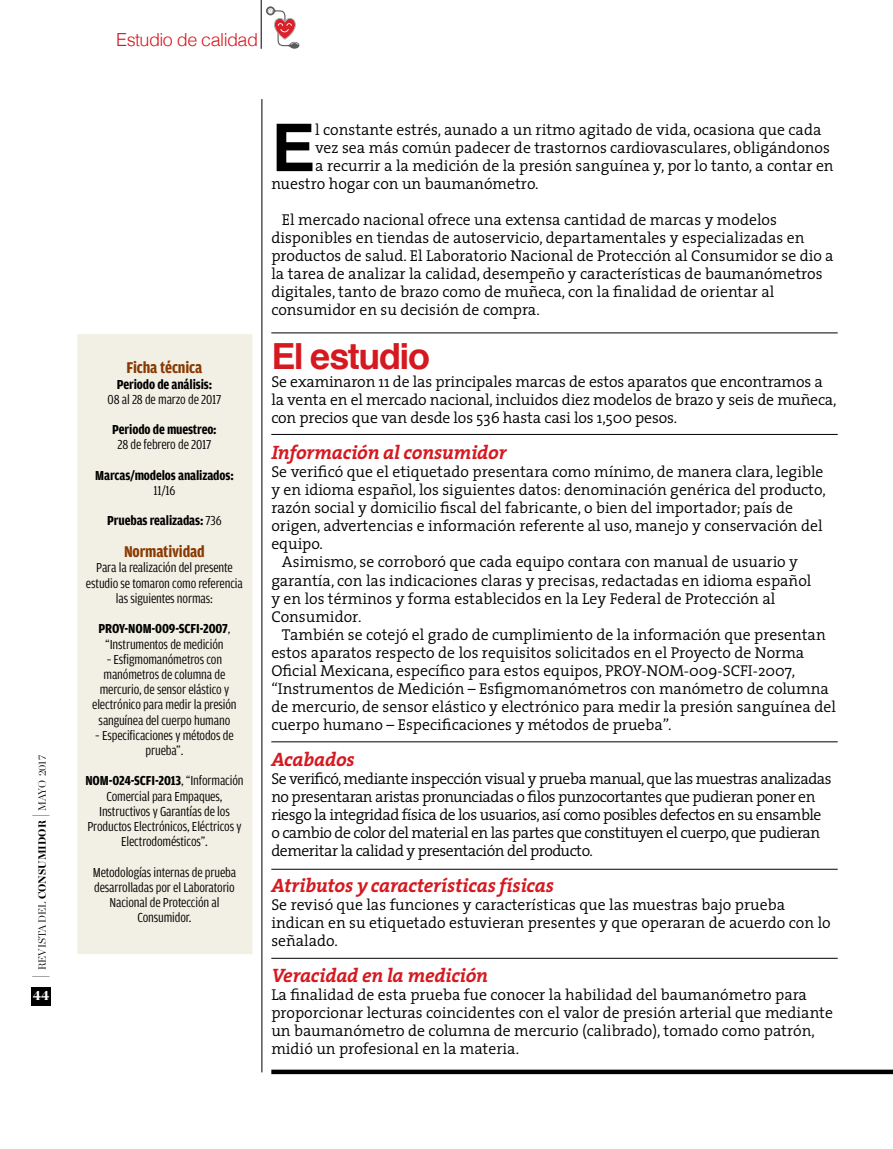
<style>
.page{position:relative;width:893px;height:1149px;background:#fff}
.page>*{position:absolute;margin:0;border:0;box-sizing:border-box;transform-origin:0 0}
.t1{font:700 65.7px "Helvetica";color:#000}
.t2{font:700 36px "Helvetica";letter-spacing:-.04em;color:#d51920}
.t3{font:italic 700 19.5px "The Serif";letter-spacing:-.02em;color:#d51920}
.t4{font:300 18px "Helvetica";letter-spacing:-.03em;color:#d51920}
.t5{font:700 16.65px "Amplitude Cond";letter-spacing:-.01em;color:#893901}
.t6{font:300 15.75px/18px "The Serif";color:#000}
.t7{font:300 15.75px/18px "The Serif";letter-spacing:-.03em;color:#000}
.t8{font:13.8px/15.1px "Amplitude Cond";letter-spacing:-.01em;color:#000;text-align:center}
.t9{font:700 13.8px "Amplitude Cond";letter-spacing:-.01em;color:#000}
.t10{font:900 13.5px "Chronicle Display";color:#fff}
.t11{font:300 10.5px "Chronicle Display";color:#000}
.s1{font-size:18px}
.s2{font-weight:900}
.s3{font-weight:400}
.s4{font-weight:700}
</style>
<div class="page">
<div style="left:32px;top:986px;width:19px;height:18px;background:#000"></div>
<div style="left:77px;top:333px;width:176px;height:621px;background:#f2f0e4;border:1px solid #fff"></div>
<svg style="left:271px;top:1069px;width:622px;height:4px;background:#292929"></svg>
<hr style="left:271px;top:332px;width:567px;height:1px;background:#000">
<hr style="left:271px;top:434px;width:567px;height:1px;background:#000">
<hr style="left:271px;top:741px;width:567px;height:1px;background:#000">
<hr style="left:271px;top:868px;width:567px;height:1px;background:#000">
<hr style="left:271px;top:957px;width:567px;height:1px;background:#000">
<hr style="left:261px;top:99px;width:1px;height:972px;background:#000">
<svg style="left:266px;top:6px;width:9px;height:9px"></svg>
<svg style="left:289px;top:42px;width:10px;height:7px"></svg>
<svg style="left:268px;top:8px;width:30px;height:39px"></svg>
<hr style="left:261px;top:0;width:1px;height:49px;background:#000">
<p class="t11" style="left:36px;top:978px;width:225px;rotate:-90deg"><span class="s1">|</span> REVISTA DEL <span class="s2">CONSUMIDOR</span> <span class="s1">|</span> MAYO 2017</p>
<p class="t10" style="left:33px;top:985px;width:18px">44</p>
<p class="t4" style="left:116px;top:25px;width:143px">Estudio de calidad</p>
<p class="t5" style="left:126px;top:358px;width:77px">Ficha técnica</p>
<p class="t9" style="left:117px;top:376px;width:97px">Periodo de análisis:</p>
<p class="t8" style="left:108px;top:391px;width:115px">08 al 28 de marzo de 2017</p>
<p class="t9" style="left:112px;top:422px;width:106px">Periodo de muestreo:</p>
<p class="t8" style="left:118px;top:437px;width:95px">28 de febrero de 2017</p>
<p class="t9" style="left:95px;top:467px;width:140px">Marcas/modelos analizados:</p>
<p class="t8" style="left:153px;top:483px;width:24px">11/16</p>
<p class="t9" style="left:107px;top:513px;width:116px">Pruebas realizadas: <span class="s3">736</span></p>
<p class="t5" style="left:124px;top:542px;width:82px">Normatividad</p>
<p class="t8" style="left:86px;top:560px;width:158px">Para la realización del presente estudio se tomaron como referencia las siguientes normas:</p>
<p class="t8" style="left:99px;top:621px;width:133px"><span class="s4">PROY-NOM-009-SCFI-2007</span>, “Instrumentos de medición</p>
<p class="t8" style="left:92px;top:651px;width:146px">– Esfigmomanómetros con manómetros de columna de mercurio, de sensor elástico y electrónico para medir la presión sanguínea del cuerpo humano</p>
<p class="t8" style="left:95px;top:727px;width:140px">– Especificaciones y métodos de prueba”.</p>
<p class="t8" style="left:85px;top:773px;width:160px"><span class="s4">NOM-024-SCFI-2013</span>, “Información<br>Comercial para Empaques,<br>Instructivos y Garantías de los<br>Productos Electrónicos, Eléctricos y<br>Electrodomésticos”.</p>
<p class="t8" style="left:93px;top:864px;width:145px">Metodologías internas de prueba desarrolladas por el Laboratorio<br>Nacional de Protección al<br>Consumidor.</p>
<h1 class="t1" style="left:271px;top:95px;width:45px">E</h1>
<p class="t6" style="left:315px;top:120px;width:508px">l constante estrés, aunado a un ritmo agitado de vida, ocasiona que cada</p>
<p class="t6" style="left:315px;top:138px;width:516px">vez sea más común padecer de trastornos cardiovasculares, obligándonos</p>
<p class="t6" style="left:315px;top:156px;width:520px">a recurrir a la medición de la presión sanguínea y, por lo tanto, a contar en</p>
<p class="t6" style="left:271px;top:174px;width:269px">nuestro hogar con un baumanómetro.</p>
<p class="t6" style="left:271px;top:210px;width:564px;text-indent:11px">El mercado nacional ofrece una extensa cantidad de marcas y modelos disponibles en tiendas de autoservicio, departamentales y especializadas en productos de salud. El Laboratorio Nacional de Protección al Consumidor se dio a la tarea de analizar la calidad, desempeño y características de baumanómetros digitales, tanto de brazo como de muñeca, con la finalidad de orientar al consumidor en su decisión de compra.</p>
<h2 class="t2" style="left:271px;top:327px;width:160px">El estudio</h2>
<p class="t6" style="left:271px;top:372px;width:567px">Se examinaron 11 de las principales marcas de estos aparatos que encontramos a la venta en el mercado nacional, incluidos diez modelos de brazo y seis de muñeca, con precios que van desde los 536 hasta casi los 1,500 pesos.</p>
<p class="t3" style="left:271px;top:436px;width:237px">Información al consumidor</p>
<p class="t6" style="left:271px;top:462px;width:554px">Se verificó que el etiquetado presentara como mínimo, de manera clara, legible</p>
<p class="t6" style="left:271px;top:480px;width:556px">y en idioma español, los siguientes datos: denominación genérica del producto,</p>
<p class="t6" style="left:271px;top:498px;width:523px">razón social y domicilio fiscal del fabricante, o bien del importador; país de</p>
<p class="t6" style="left:271px;top:516px;width:553px">origen, advertencias e información referente al uso, manejo y conservación del</p>
<p class="t6" style="left:271px;top:534px;width:53px">equipo.</p>
<p class="t6" style="left:282px;top:552px;width:518px">Asimismo, se corroboró que cada equipo contara con manual de usuario y</p>
<p class="t6" style="left:271px;top:570px;width:541px">garantía, con las indicaciones claras y precisas, redactadas en idioma español</p>
<p class="t6" style="left:271px;top:588px;width:506px">y en los términos y forma establecidos en la Ley Federal de Protección al</p>
<p class="t6" style="left:271px;top:606px;width:92px">Consumidor.</p>
<p class="t6" style="left:282px;top:624px;width:545px">También se cotejó el grado de cumplimiento de la información que presentan</p>
<p class="t6" style="left:271px;top:642px;width:534px">estos aparatos respecto de los requisitos solicitados en el Proyecto de Norma</p>
<p class="t6" style="left:271px;top:660px;width:525px">Oficial Mexicana, específico para estos equipos, PROY-NOM-009-SCFI-2007,</p>
<p class="t6" style="left:271px;top:678px;width:559px">“Instrumentos de Medición – Esfigmomanómetros con manómetro de columna</p>
<p class="t6" style="left:271px;top:696px;width:566px">de mercurio, de sensor elástico y electrónico para medir la presión sanguínea del</p>
<p class="t6" style="left:271px;top:714px;width:402px">cuerpo humano – Especificaciones y métodos de prueba”.</p>
<p class="t3" style="left:271px;top:742px;width:85px">Acabados</p>
<p class="t7" style="left:271px;top:768px;width:562px">Se verificó, mediante inspección visual y prueba manual, que las muestras analizadas no presentaran aristas pronunciadas o filos punzocortantes que pudieran poner en riesgo la integridad física de los usuarios, así como posibles defectos en su ensamble o cambio de color del material en las partes que constituyen el cuerpo, que pudieran demeritar la calidad y presentación del producto.</p>
<p class="t3" style="left:271px;top:868px;width:284px">Atributos y características físicas</p>
<p class="t6" style="left:271px;top:894px;width:561px">Se revisó que las funciones y características que las muestras bajo prueba indican en su etiquetado estuvieran presentes y que operaran de acuerdo con lo señalado.</p>
<p class="t3" style="left:271px;top:958px;width:218px">Veracidad en la medición</p>
<p class="t6" style="left:271px;top:984px;width:563px">La finalidad de esta prueba fue conocer la habilidad del baumanómetro para proporcionar lecturas coincidentes con el valor de presión arterial que mediante un baumanómetro de columna de mercurio (calibrado), tomado como patrón, midió un profesional en la materia.</p>
</div>
